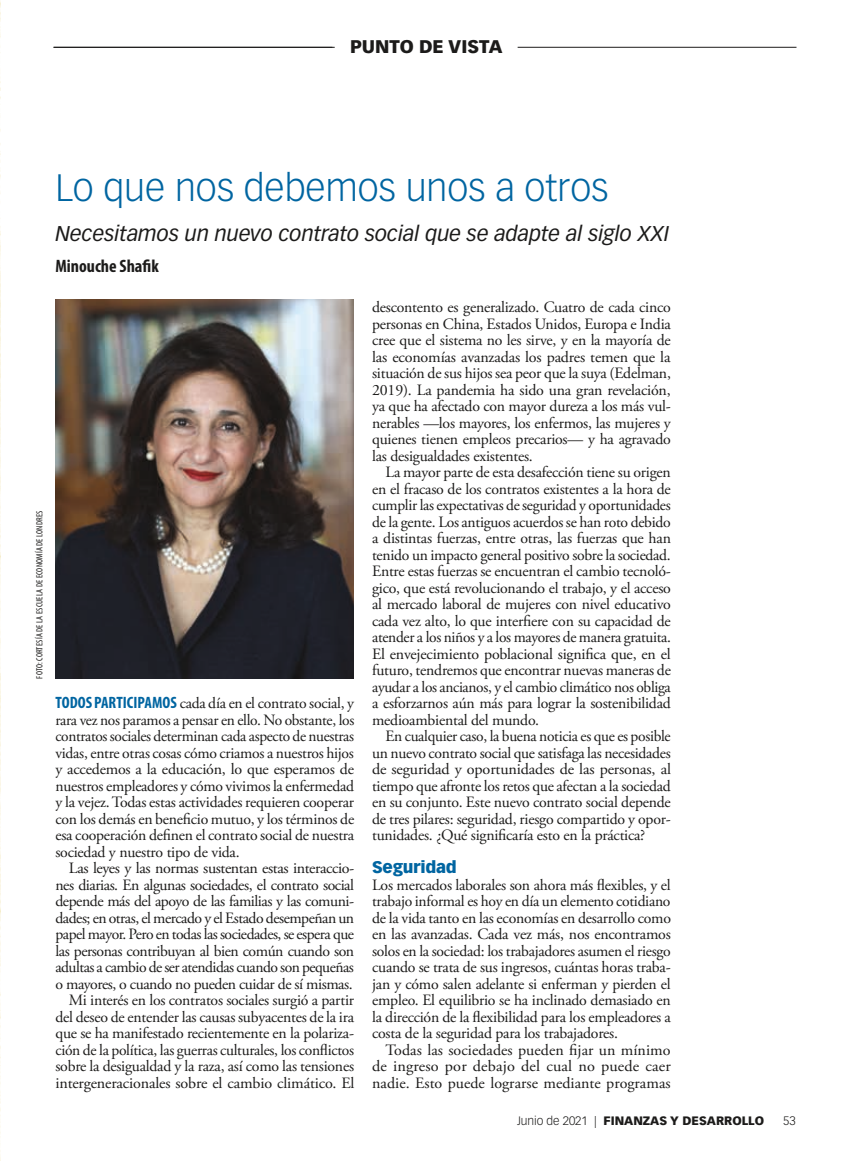
<style>
.page{position:relative;width:864px;height:1161px;background:#fff}
.page>*{position:absolute;margin:0;border:0;box-sizing:border-box;transform-origin:0 0}
.t1{font:300 37.5px "Vectora LT Std";color:#0065a1}
.t2{font:italic 21px "Vectora LT Std";color:#1c1b1a}
.t3{font:700 condensed 18px "Myriad Pro";color:#1c1b1a}
.t4{font:900 18px "Vectora LT Std";color:#1c1b1a}
.t5{font:900 16.5px "Vectora LT Std";letter-spacing:-.015em;color:#0065a1}
.t6{font:15.75px/16.5px "Adobe Garamond Pro";letter-spacing:-.015em;color:#1c1b1a;text-align:justify}
.t7{font:900 12px "Vectora LT Std";color:#1c1b1a}
.t8{font:300 12px "Vectora LT Std";color:#1c1b1a}
.t9{font:condensed 9px "Myriad Pro";letter-spacing:.02em;color:#1c1b1a}
.s1{font-family:"Myriad Pro";font-weight:700;font-stretch:condensed;font-size:16.5px;color:#0065a1}
.s2{font-weight:300}
</style>
<div class="page">
<img style="left:0;top:1px;width:1px;height:1160px">
<img style="left:55px;top:299px;width:298px;height:380px">
<hr style="left:54px;top:47px;width:281px;height:1px;background:#1c1b1a">
<hr style="left:518px;top:47px;width:279px;height:1px;background:#1c1b1a">
<hr style="left:53px;top:47px;width:279px;height:1px;background:#1c1b1a">
<p class="t4" style="left:350px;top:36px;width:154px">PUNTO DE VISTA</p>
<p class="t9" style="left:35px;top:679px;width:169px;rotate:-90deg">FOTO: CORTESÍA DE LA ESCUELA DE ECONOMÍA DE LONDRES</p>
<h1 class="t1" style="left:55px;top:166px;width:555px">Lo que nos debemos unos a otros</h1>
<h2 class="t2" style="left:55px;top:222px;width:615px">Necesitamos un nuevo contrato social que se adapte al siglo XXI</h2>
<p class="t3" style="left:55px;top:255px;width:105px">Minouche Shafik</p>
<p class="t6" style="left:55px;top:695px;width:300px"><span class="s1">TODOS PARTICIPAMOS</span> cada día en el contrato social, y rara vez nos paramos a pensar en ello. No obstante, los contratos sociales determinan cada aspecto de nuestras vidas, entre otras cosas cómo criamos a nuestros hijos y accedemos a la educación, lo que esperamos de nuestros empleadores y cómo vivimos la enfermedad y la vejez. Todas estas actividades requieren cooperar con los demás en beneficio mutuo, y los términos de esa cooperación definen el contrato social de nuestra sociedad y nuestro tipo de vida.</p>
<p class="t6" style="left:55px;top:860px;width:300px;text-align:right">Las leyes y las normas sustentan estas interaccio‑ nes diarias. En algunas sociedades, el contrato social depende más del apoyo de las familias y las comuni‑ dades; en otras, el mercado y el Estado desempeñan un papel mayor. Pero en todas las sociedades, se espera que las personas contribuyan al bien común cuando son adultas a cambio de ser atendidas cuando son pequeñas o mayores, o cuando no pueden cuidar de sí mismas.<br>Mi interés en los contratos sociales surgió a partir del deseo de entender las causas subyacentes de la ira que se ha manifestado recientemente en la polariza‑ ción de la política, las guerras culturales, los conflictos sobre la desigualdad y la raza, así como las tensiones intergeneracionales sobre el cambio climático. El</p>
<p class="t6" style="left:372px;top:299px;width:300px">descontento es generalizado. Cuatro de cada cinco personas en China, Estados Unidos, Europa e India cree que el sistema no les sirve, y en la mayoría de las economías avanzadas los padres temen que la situación de sus hijos sea peor que la suya (Edelman, 2019). La pandemia ha sido una gran revelación, ya que ha afectado con mayor dureza a los más vul‑ nerables —los mayores, los enfermos, las mujeres y quienes tienen empleos precarios— y ha agravado las desigualdades existentes.</p>
<p class="t6" style="left:372px;top:464px;width:300px;text-indent:13px">La mayor parte de esta desafección tiene su origen en el fracaso de los contratos existentes a la hora de cumplir las expectativas de seguridad y oportunidades de la gente. Los antiguos acuerdos se han roto debido a distintas fuerzas, entre otras, las fuerzas que han tenido un impacto general positivo sobre la sociedad.<br>Entre estas fuerzas se encuentran el cambio tecnoló‑ gico, que está revolucionando el trabajo, y el acceso al mercado laboral de mujeres con nivel educativo cada vez alto, lo que interfiere con su capacidad de atender a los niños y a los mayores de manera gratuita.<br>El envejecimiento poblacional significa que, en el futuro, tendremos que encontrar nuevas maneras de ayudar a los ancianos, y el cambio climático nos obliga a esforzarnos aún más para lograr la sostenibilidad medioambiental del mundo.</p>
<p class="t6" style="left:372px;top:728px;width:300px;text-indent:14px">En cualquier caso, la buena noticia es que es posible un nuevo contrato social que satisfaga las necesidades de seguridad y oportunidades de las personas, al tiempo que afronte los retos que afectan a la sociedad en su conjunto. Este nuevo contrato social depende de tres pilares: seguridad, riesgo compartido y opor‑ tunidades. ¿Qué significaría esto en la práctica?</p>
<p class="t5" style="left:372px;top:857px;width:86px">Seguridad</p>
<p class="t6" style="left:372px;top:877px;width:300px">Los mercados laborales son ahora más flexibles, y el trabajo informal es hoy en día un elemento cotidiano de la vida tanto en las economías en desarrollo como en las avanzadas. Cada vez más, nos encontramos solos en la sociedad: los trabajadores asumen el riesgo cuando se trata de sus ingresos, cuántas horas traba‑ jan y cómo salen adelante si enferman y pierden el empleo. El equilibrio se ha inclinado demasiado en la dirección de la flexibilidad para los empleadores a costa de la seguridad para los trabajadores.</p>
<p class="t6" style="left:372px;top:1042px;width:300px;text-indent:14px">Todas las sociedades pueden fijar un mínimo de ingreso por debajo del cual no puede caer nadie. Esto puede lograrse mediante programas</p>
<p class="t7" style="left:517px;top:1113px;width:248px"><span class="s2">Junio de 2021 |</span> FINANZAS Y DESARROLLO</p>
<p class="t8" style="left:783px;top:1114px;width:14px">53</p>
</div>
